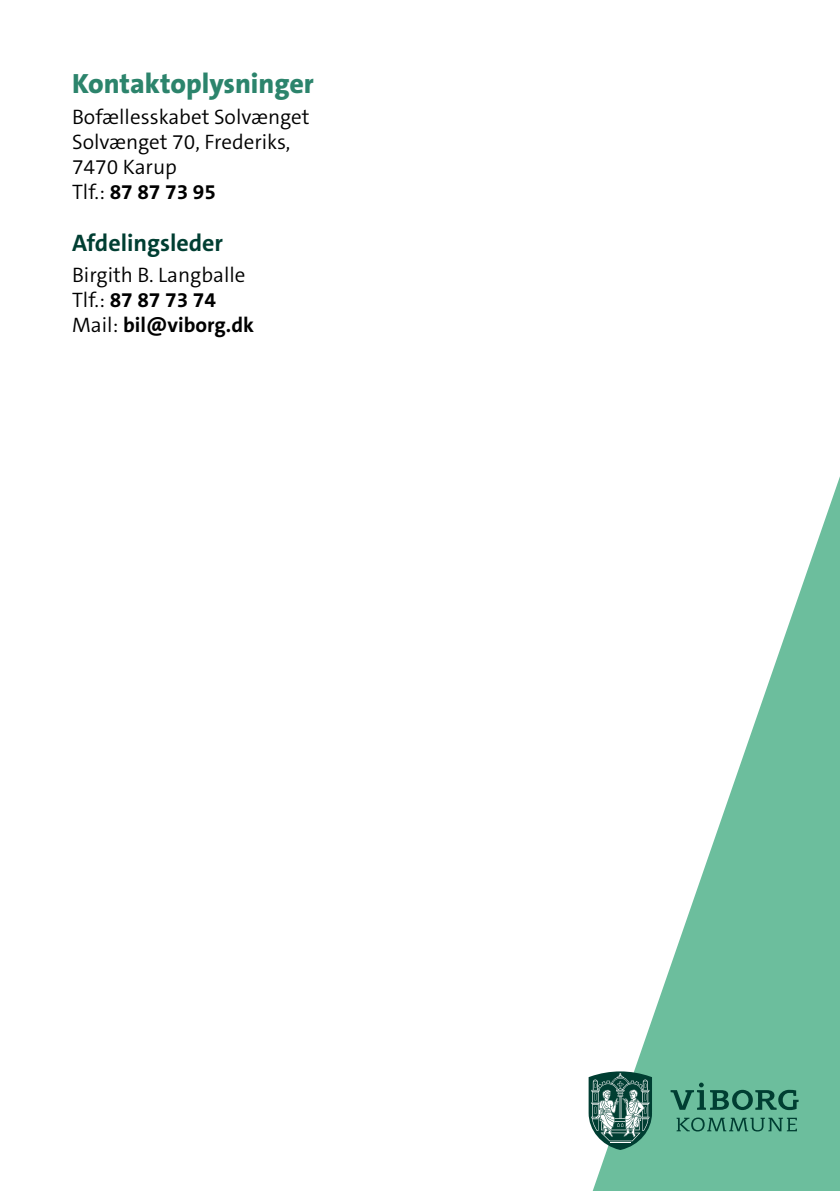
<style>
.page{position:relative;width:840px;height:1191px;background:#fff}
.page>*{position:absolute;margin:0;border:0;box-sizing:border-box;transform-origin:0 0}
.Rubrikker_H2{font:800 28px "The Sans C5";color:#2c846c}
.Små_Underrubrikker_H{font:700 24px "The Sans C5";color:#003e32}
.Brød{font:300 21px "The Sans C5";color:#000}
.Brød-2{font:700 21px "The Sans C5";color:#000}
.s1{font-weight:300}
</style>
<div class="page">
<svg style="left:592px;top:479px;width:247px;height:712px"></svg>
<svg style="left:670px;top:1082px;width:128px;height:28px;background:#4a957b"></svg>
<svg style="left:676px;top:1117px;width:120px;height:14px;background:#4c987d"></svg>
<svg style="left:588px;top:1071px;width:63px;height:79px;background:#5c877d"></svg>
<h2 class="Rubrikker_H2" style="left:72px;top:65px;width:243px">Kontaktoplysninger</h2>
<p class="Brød" style="left:72px;top:103px;width:239px">Bofællesskabet Solvænget</p>
<p class="Brød" style="left:72px;top:128px;width:220px">Solvænget 70, Frederiks,</p>
<p class="Brød" style="left:72px;top:153px;width:106px">7470 Karup</p>
<p class="Brød-2" style="left:72px;top:179px;width:145px"><span class="s1">Tlf.:</span> 87 87 73 95</p>
<h3 class="Små_Underrubrikker_H" style="left:72px;top:227px;width:152px">Afdelingsleder</h3>
<p class="Brød" style="left:72px;top:261px;width:175px">Birgith B. Langballe</p>
<p class="Brød-2" style="left:72px;top:286px;width:145px"><span class="s1">Tlf.:</span> 87 87 73 74</p>
<p class="Brød-2" style="left:72px;top:311px;width:183px"><span class="s1">Mail:</span> bil@viborg.dk</p>
</div>
